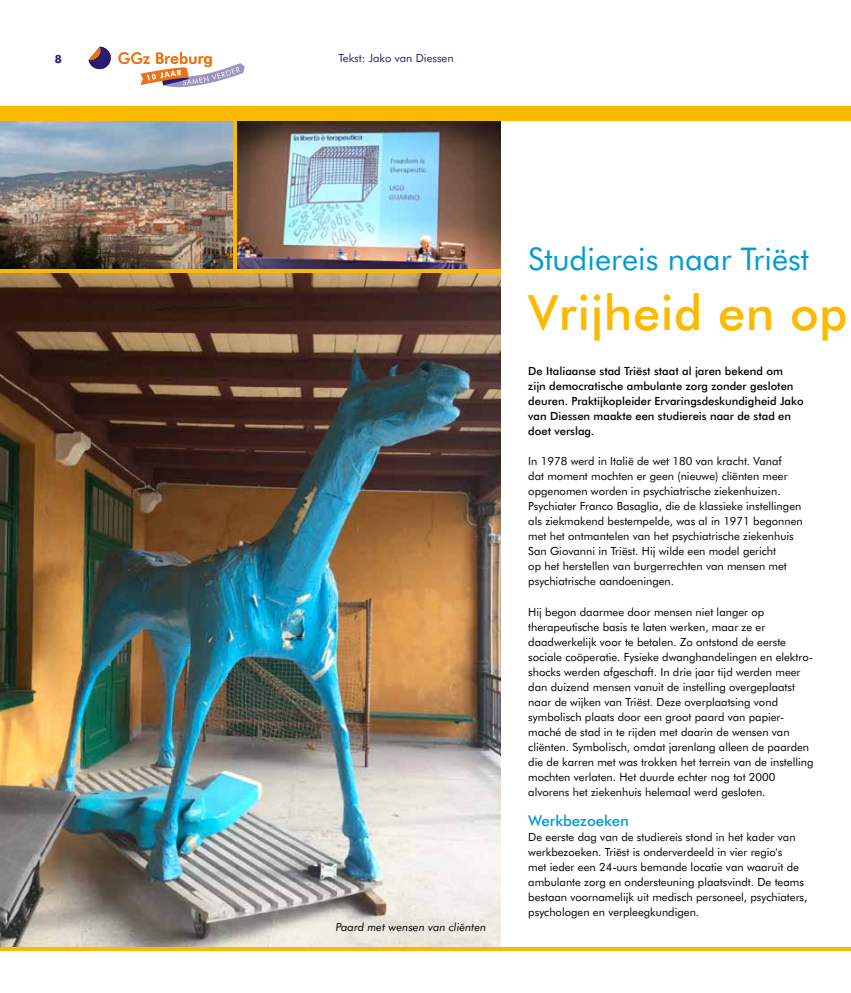
<style>
.page{position:relative;width:851px;height:993px;background:#fff}
.page>*{position:absolute;margin:0;border:0;box-sizing:border-box;transform-origin:0 0}
.t1{font:500 48.75px "Futura BT";color:#fbb900}
.t2{font:31.25px "Futura BT";color:#009ccf}
.t3{font:500 15px "Futura BT";color:#009ccf}
.t4{font:11.25px/15px "Futura BT";color:#000}
.t5{font:500 11.25px/15px "Futura BT";color:#000}
.t6{font:italic 11.25px "Futura BT";color:#000}
.t7{font:11.25px "Futura BT";color:#271c6e}
.t8{font:700 11.25px "Futura BT";color:#271c6e}
</style>
<div class="page">
<img style="left:0;top:120px;width:233px;height:149px">
<img style="left:237px;top:120px;width:263px;height:149px">
<img style="left:0;top:273px;width:500px;height:673px">
<svg style="left:0;top:946px;width:850px;height:4px;fill:#fbb900"></svg>
<hr style="left:0;top:269px;width:500px;height:4px;background:#fbb900">
<div style="left:0;top:106px;width:850px;height:14px;background:#fbb900"></div>
<hr style="left:233px;top:112px;width:4px;height:159px;background:#fbb900">
<svg style="left:89px;top:47px;width:22px;height:23px"></svg>
<svg style="left:118px;top:52px;width:127px;height:35px"></svg>
<p class="t8" style="left:55px;top:52px;width:9px">8</p>
<p class="t7" style="left:338px;top:51px;width:116px">Tekst: Jako van Diessen</p>
<p class="t6" style="left:336px;top:919px;width:152px">Paard met wensen van cliënten</p>
<h2 class="t2" style="left:528px;top:240px;width:282px">Studiereis naar Triëst</h2>
<h1 class="t1" style="left:528px;top:283px;width:321px">Vrijheid en op</h1>
<p class="t5" style="left:528px;top:363px;width:277px">De Italiaanse stad Triëst staat al jaren bekend om<br>zijn democratische ambulante zorg zonder gesloten deuren. Praktijkopleider Ervaringsdeskundigheid Jako van Diessen maakte een studiereis naar de stad en doet verslag.</p>
<p class="t4" style="left:528px;top:453px;width:276px">In 1978 werd in Italië de wet 180 van kracht. Vanaf<br>dat moment mochten er geen (nieuwe) cliënten meer opgenomen worden in psychiatrische ziekenhuizen.<br>Psychiater Franco Basaglia, die de klassieke instellingen als ziekmakend bestempelde, was al in 1971 begonnen met het ontmantelen van het psychiatrische ziekenhuis San Giovanni in Triëst. Hij wilde een model gericht<br>op het herstellen van burgerrechten van mensen met psychiatrische aandoeningen.</p>
<p class="t4" style="left:528px;top:603px;width:287px">Hij begon daarmee door mensen niet langer op therapeutische basis te laten werken, maar ze er daadwerkelijk voor te betalen. Zo ontstond de eerste sociale coöperatie. Fysieke dwanghandelingen en elektro&shy;shocks werden afgeschaft. In drie jaar tijd werden meer dan duizend mensen vanuit de instelling overgeplaatst naar de wijken van Triëst. Deze overplaatsing vond symbolisch plaats door een groot paard van papier&shy;maché de stad in te rijden met daarin de wensen van cliënten. Symbolisch, omdat jarenlang alleen de paarden die de karren met was trokken het terrein van de instelling mochten verlaten. Het duurde echter nog tot 2000 alvorens het ziekenhuis helemaal werd gesloten.</p>
<h3 class="t3" style="left:528px;top:811px;width:102px">Werkbezoeken</h3>
<p class="t4" style="left:528px;top:828px;width:281px">De eerste dag van de studiereis stond in het kader van werkbezoeken. Triëst is onderverdeeld in vier regio's<br>met ieder een 24-uurs bemande locatie van waaruit de ambulante zorg en ondersteuning plaatsvindt. De teams bestaan voornamelijk uit medisch personeel, psychiaters, psychologen en verpleegkundigen.</p>
</div>
